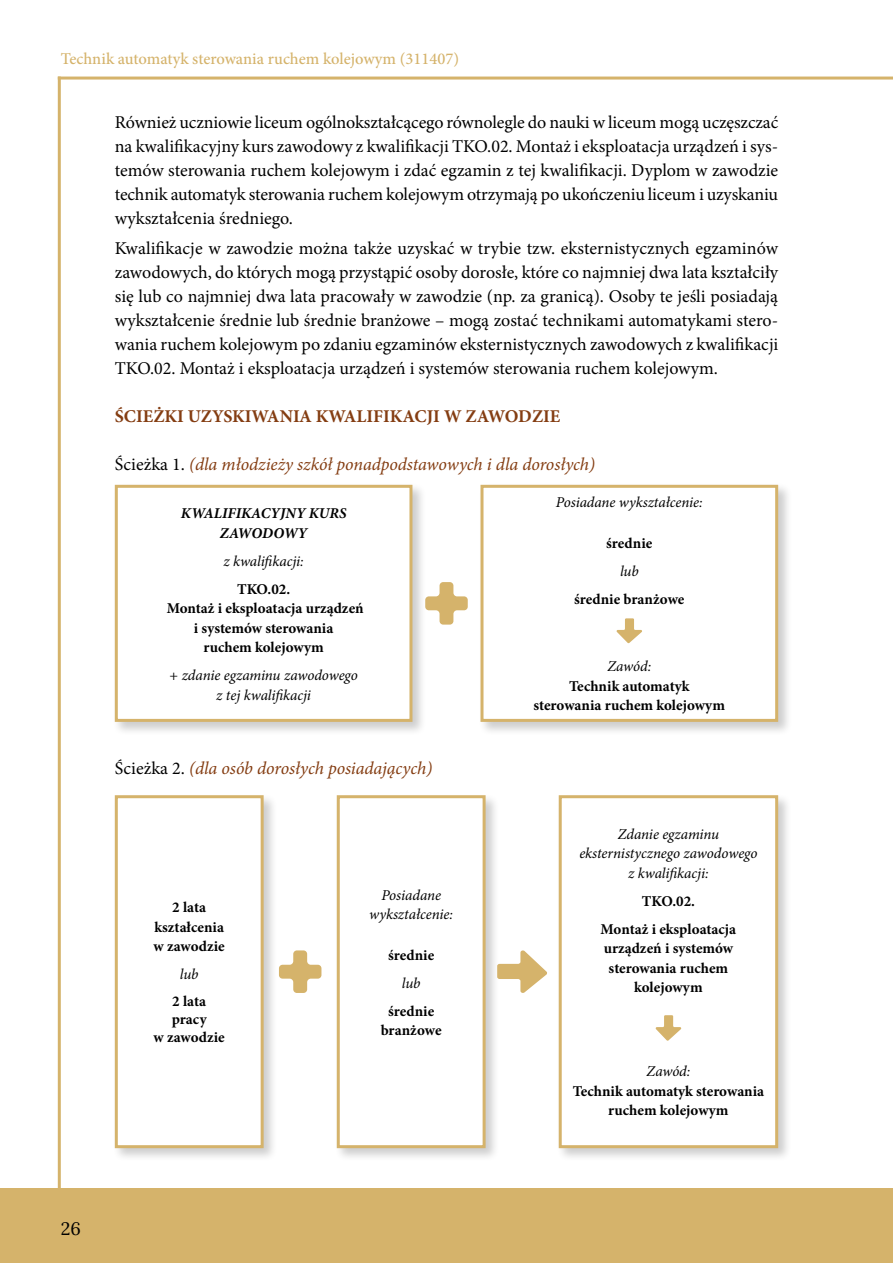
<style>
.page{position:relative;width:893px;height:1263px;background:#fff}
.page>*{position:absolute;margin:0;border:0;box-sizing:border-box;transform-origin:0 0}
.t1{font:18px/24px "Minion Pro";color:#000;text-align:justify}
.t2{font:italic 18px "Minion Pro";letter-spacing:-.005em;color:#843d12}
.t3{font:700 18px "Minion Pro";color:#843d12}
.t4{font:18px "Lora";color:#000}
.t5{font:500 16.5px "Minion Pro";color:#d5b36b}
.t6{font:700 15px/19.5px "Minion Pro";color:#000;text-align:center}
.t7{font:italic 15px/19.5px "Minion Pro";letter-spacing:-.005em;color:#000;text-align:center}
.t8{font:italic 700 15px/19.5px "Minion Pro";color:#000;text-align:center}
.s1{font-style:normal;color:#000}
</style>
<div class="page">
<div style="left:0;top:1188px;width:893px;height:75px;background:#d5b36b"></div>
<hr style="left:58px;top:77px;width:3px;height:1113px;background:#d5b36b">
<hr style="left:58px;top:77px;width:835px;height:3px;background:#d5b36b">
<div style="left:478px;top:483px;width:314px;height:253px;background:#000;opacity:.2"></div>
<div style="left:482px;top:486px;width:295px;height:234px;background:#fff"></div>
<svg style="left:616px;top:618px;width:26px;height:25px"></svg>
<div style="left:480px;top:485px;width:298px;height:237px;border:3px solid #d5b36b"></div>
<div style="left:112px;top:483px;width:315px;height:253px;background:#000;opacity:.2"></div>
<div style="left:116px;top:486px;width:295px;height:234px;background:#fff"></div>
<div style="left:115px;top:485px;width:297px;height:237px;border:3px solid #d5b36b"></div>
<svg style="left:425px;top:582px;width:43px;height:43px"></svg>
<div style="left:334px;top:793px;width:166px;height:369px;background:#000;opacity:.2"></div>
<div style="left:338px;top:797px;width:146px;height:350px;background:#fff"></div>
<div style="left:337px;top:795px;width:149px;height:353px;border:3px solid #d5b36b"></div>
<div style="left:556px;top:793px;width:236px;height:369px;background:#000;opacity:.2"></div>
<div style="left:560px;top:797px;width:217px;height:350px;background:#fff"></div>
<svg style="left:655px;top:1015px;width:27px;height:26px"></svg>
<div style="left:559px;top:795px;width:219px;height:353px;border:3px solid #d5b36b"></div>
<svg style="left:497px;top:950px;width:50px;height:44px"></svg>
<div style="left:112px;top:793px;width:166px;height:369px;background:#000;opacity:.2"></div>
<div style="left:116px;top:797px;width:146px;height:350px;background:#fff"></div>
<div style="left:115px;top:795px;width:149px;height:353px;border:3px solid #d5b36b"></div>
<svg style="left:279px;top:950px;width:42px;height:43px"></svg>
<p class="t5" style="left:61px;top:48px;width:400px">Technik automatyk sterowania ruchem kolejowym (311407)</p>
<p class="t1" style="left:115px;top:110px;width:665px">Również uczniowie liceum ogólnokształcącego równolegle do nauki w liceum mogą uczęszczać na kwalifikacyjny kurs zawodowy z kwalifikacji TKO.02. Montaż i eksploatacja urządzeń i sys&shy;temów sterowania ruchem kolejowym i zdać egzamin z tej kwalifikacji. Dyplom w zawodzie technik automatyk sterowania ruchem kolejowym otrzymają po ukończeniu liceum i uzyskaniu wykształcenia średniego.</p>
<p class="t1" style="left:115px;top:237px;width:665px">Kwalifikacje w zawodzie można także uzyskać w trybie tzw. eksternistycznych egzaminów zawodowych, do których mogą przystąpić osoby dorosłe, które co najmniej dwa lata kształciły się lub co najmniej dwa lata pracowały w zawodzie (np. za granicą). Osoby te jeśli posiadają wykształcenie średnie lub średnie branżowe – mogą zostać technikami automatykami stero&shy;wania ruchem kolejowym po zdaniu egzaminów eksternistycznych zawodowych z kwalifikacji TKO.02. Montaż i eksploatacja urządzeń i systemów sterowania ruchem kolejowym.</p>
<p class="t3" style="left:115px;top:404px;width:447px">ŚCIEŻKI UZYSKIWANIA KWALIFIKACJI W ZAWODZIE</p>
<p class="t2" style="left:115px;top:452px;width:482px"><span class="s1">Ścieżka 1.</span> (dla młodzieży szkół ponadpodstawowych i dla dorosłych)</p>
<p class="t7" style="left:556px;top:493px;width:148px">Posiadane wykształcenie:</p>
<p class="t6" style="left:606px;top:533px;width:48px">średnie</p>
<p class="t7" style="left:620px;top:562px;width:20px">lub</p>
<p class="t6" style="left:574px;top:589px;width:112px">średnie branżowe</p>
<p class="t8" style="left:181px;top:503px;width:167px">KWALIFIKACYJNY KURS<br>ZAWODOWY</p>
<p class="t7" style="left:223px;top:551px;width:82px">z kwalifikacji:</p>
<p class="t6" style="left:167px;top:579px;width:199px">TKO.02.<br>Montaż i eksploatacja urządzeń i systemów sterowania<br>ruchem kolejowym</p>
<p class="t7" style="left:169px;top:665px;width:190px">+ zdanie egzaminu zawodowego z tej kwalifikacji</p>
<p class="t7" style="left:607px;top:657px;width:46px">Zawód:</p>
<p class="t6" style="left:534px;top:676px;width:193px">Technik automatyk sterowania ruchem kolejowym</p>
<p class="t2" style="left:115px;top:756px;width:319px"><span class="s1">Ścieżka 2.</span> (dla osób dorosłych posiadających)</p>
<p class="t6" style="left:154px;top:898px;width:73px">2 lata kształcenia w zawodzie</p>
<p class="t7" style="left:180px;top:965px;width:20px">lub</p>
<p class="t6" style="left:154px;top:992px;width:73px;line-height:18px">2 lata pracy<br>w zawodzie</p>
<p class="t7" style="left:369px;top:885px;width:85px">Posiadane wykształcenie:</p>
<p class="t6" style="left:388px;top:945px;width:48px">średnie</p>
<p class="t7" style="left:402px;top:973px;width:20px">lub</p>
<p class="t6" style="left:381px;top:1001px;width:62px">średnie branżowe</p>
<p class="t4" style="left:61px;top:1215px;width:22px">26</p>
<p class="t7" style="left:579px;top:824px;width:180px">Zdanie egzaminu eksternistycznego zawodowego z kwalifikacji:</p>
<p class="t6" style="left:601px;top:887px;width:137px;line-height:28px">TKO.02.<br>Montaż i eksploatacja</p>
<p class="t6" style="left:604px;top:939px;width:131px">urządzeń i systemów sterowania ruchem kolejowym</p>
<p class="t7" style="left:646px;top:1062px;width:46px">Zawód:</p>
<p class="t6" style="left:573px;top:1081px;width:193px">Technik automatyk sterowania ruchem kolejowym</p>
</div>
